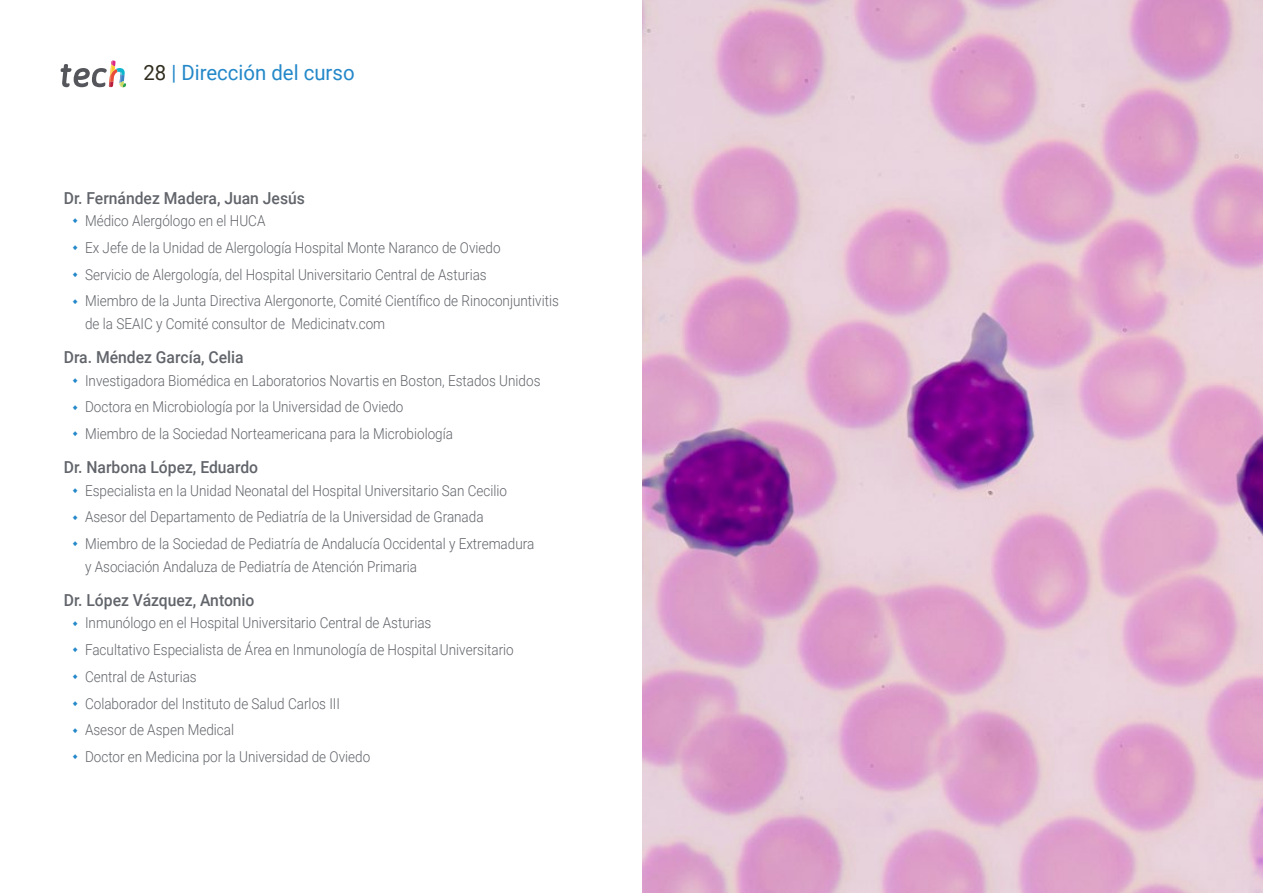
<style>
.page{position:relative;width:1263px;height:893px;background:#fff}
.page>*{position:absolute;margin:0;border:0;box-sizing:border-box;transform-origin:0 0}
.t1{font:21px "Roboto";color:#2488c9}
.t2{font:500 16.5px "Roboto";color:#61646a;scale:.95 1}
.t3{font:300 15px/26.7px "Roboto";color:#61646a;scale:.9 1}
.s1{color:#312e20}
</style>
<div class="page">
<img style="left:642px;top:0;width:621px;height:893px">
<svg style="left:61px;top:61px;width:65px;height:27px"></svg>
<h1 class="t1" style="left:144px;top:57px;width:213px"><span class="s1">28</span> | Dirección del curso</h1>
<p class="t2" style="left:64px;top:186px;width:255px">Dr. Fernández Madera, Juan Jesús</p>
<p class="t3" style="left:85px;top:207px;width:528px">Médico Alergólogo en el HUCA<br>Ex Jefe de la Unidad de Alergología Hospital Monte Naranco de Oviedo<br>Servicio de Alergología, del Hospital Universitario Central de Asturias<br>Miembro de la Junta Directiva Alergonorte, Comité Científico de Rinoconjuntivitis</p>
<p class="t3" style="left:85px;top:310px;width:335px">de la SEAIC y Comité consultor de Medicinatv.com</p>
<p class="t2" style="left:64px;top:346px;width:191px">Dra. Méndez García, Celia</p>
<p class="t3" style="left:85px;top:366px;width:507px">Investigadora Biomédica en Laboratorios Novartis en Boston, Estados Unidos<br>Doctora en Microbiología por la Universidad de Oviedo<br>Miembro de la Sociedad Norteamericana para la Microbiología</p>
<p class="t2" style="left:64px;top:456px;width:206px">Dr. Narbona López, Eduardo</p>
<p class="t3" style="left:85px;top:476px;width:501px">Especialista en la Unidad Neonatal del Hospital Universitario San Cecilio<br>Asesor del Departamento de Pediatría de la Universidad de Granada<br>Miembro de la Sociedad de Pediatría de Andalucía Occidental y Extremadura</p>
<p class="t3" style="left:85px;top:552px;width:370px">y Asociación Andaluza de Pediatría de Atención Primaria</p>
<p class="t2" style="left:64px;top:588px;width:202px">Dr. López Vázquez, Antonio</p>
<p class="t3" style="left:85px;top:609px;width:478px">Inmunólogo en el Hospital Universitario Central de Asturias<br>Facultativo Especialista de Área en Inmunología de Hospital Universitario Central de Asturias<br>Colaborador del Instituto de Salud Carlos III<br>Asesor de Aspen Medical<br>Doctor en Medicina por la Universidad de Oviedo</p>
</div>
